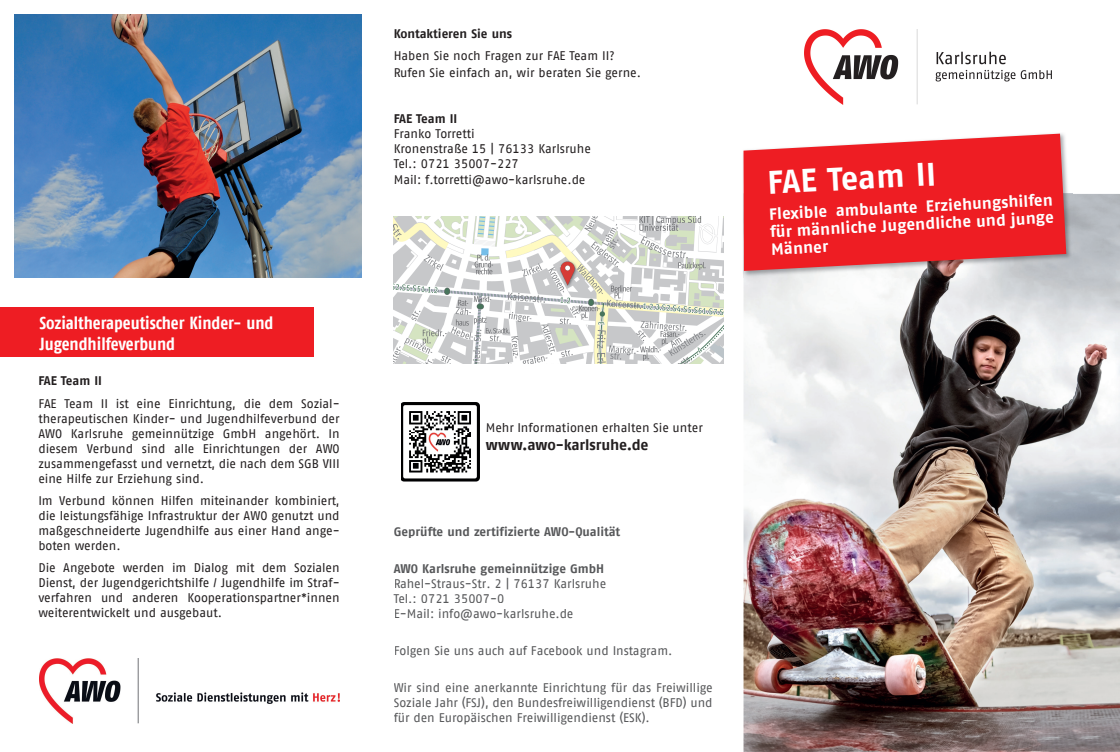
<style>
.page{position:relative;width:1120px;height:752px;background:#fff}
.page>*{position:absolute;margin:0;border:0;box-sizing:border-box;transform-origin:0 0}
.t1{font:700 32.5px "AWO Fago Office";color:#fff}
.t2{font:700 17.5px/21px "AWO Fago Cond";color:#fff}
.t3{font:700 16.25px/17.5px "AWO Fago Office";color:#fff;text-align:justify}
.t4{font:700 15px "AWO Fago Office";letter-spacing:-.005em;color:#231f20}
.t5{font:12.5px/15px "AWO Fago Office";color:#231f20;text-align:justify}
.t6{font:12.5px/15px "AWO Fago Office";color:#57585a}
.t7{font:700 12.5px "AWO Fago Office";color:#57585a}
.t8{font:700 12.5px "AWO Fago Office";letter-spacing:-.005em;color:#231f20}
</style>
<div class="page">
<img style="left:743px;top:194px;width:377px;height:557px">
<img style="left:743px;top:194px;width:329px;height:83px">
<svg style="left:743px;top:134px;width:323px;height:137px;background:#eb353a"></svg>
<img style="left:401px;top:402px;width:79px;height:80px">
<img style="left:39px;top:658px;width:301px;height:65px">
<img style="left:804px;top:29px;width:247px;height:76px">
<div style="left:0;top:307px;width:313px;height:49px;background:#ee1d23"></div>
<img style="left:14px;top:15px;width:347px;height:262px">
<img style="left:394px;top:216px;width:329px;height:147px">
<h2 class="t2" style="left:39px;top:312px;width:236px">Sozialtherapeutischer Kinder- und<br>Jugendhilfeverbund</h2>
<p class="t8" style="left:38px;top:373px;width:65px">FAE Team II</p>
<p class="t5" style="left:38px;top:395px;width:303px">FAE Team II ist eine Einrichtung, die dem Sozial&shy;therapeutischen Kinder- und Jugendhilfeverbund der AWO Karlsruhe gemeinnützige GmbH angehört. In diesem Verbund sind alle Einrichtungen der AWO zusammengefasst und vernetzt, die nach dem SGB VIII eine Hilfe zur Erziehung sind.</p>
<p class="t5" style="left:38px;top:492px;width:303px">Im Verbund können Hilfen miteinander kombiniert, die leistungsfähige Infrastruktur der AWO genutzt und maßgeschneiderte Jugendhilfe aus einer Hand ange&shy;boten werden.</p>
<p class="t5" style="left:38px;top:559px;width:303px">Die Angebote werden im Dialog mit dem Sozialen Dienst, der Jugendgerichtshilfe / Jugendhilfe im Straf&shy;verfahren und anderen Kooperationspartner*innen weiterentwickelt und ausgebaut.</p>
<p class="t8" style="left:394px;top:27px;width:120px">Kontaktieren Sie uns</p>
<p class="t5" style="left:394px;top:48px;width:249px;line-height:16.5px">Haben Sie noch Fragen zur FAE Team II?<br>Rufen Sie einfach an, wir beraten Sie gerne.</p>
<p class="t8" style="left:394px;top:111px;width:65px">FAE Team II</p>
<p class="t5" style="left:394px;top:126px;width:199px;text-align:left">Franko Torretti<br>Kronenstraße 15 | 76133 Karlsruhe<br>Tel.: 0721 35007-227</p>
<p class="t5" style="left:394px;top:172px;width:193px">Mail: f.torretti@awo-karlsruhe.de</p>
<p class="t5" style="left:486px;top:419px;width:219px">Mehr Informationen erhalten Sie unter</p>
<p class="t4" style="left:486px;top:436px;width:164px">www.awo-karlsruhe.de</p>
<p class="t7" style="left:394px;top:523px;width:228px">Geprüfte und zertifizierte AWO-Qualität</p>
<p class="t7" style="left:394px;top:560px;width:212px">AWO Karlsruhe gemeinnützige GmbH</p>
<p class="t6" style="left:394px;top:575px;width:214px">Rahel-Straus-Str. 2 | 76137 Karlsruhe<br>Tel.: 0721 35007-0<br>E-Mail: info@awo-karlsruhe.de</p>
<p class="t6" style="left:394px;top:642px;width:280px">Folgen Sie uns auch auf Facebook und Instagram.</p>
<p class="t6" style="left:394px;top:679px;width:320px;text-align:justify">Wir sind eine anerkannte Einrichtung für das Freiwillige Soziale Jahr (FSJ), den Bundesfreiwilligendienst (BFD) und für den Europäischen Freiwilligendienst (ESK).</p>
<h1 class="t1" style="left:766px;top:163px;width:170px;rotate:-3deg">FAE Team II</h1>
<h3 class="t3" style="left:769px;top:205px;width:285px;rotate:-3deg">Flexible ambulante Erziehungshilfen für männliche Jugendliche und junge Männer</h3>
</div>
